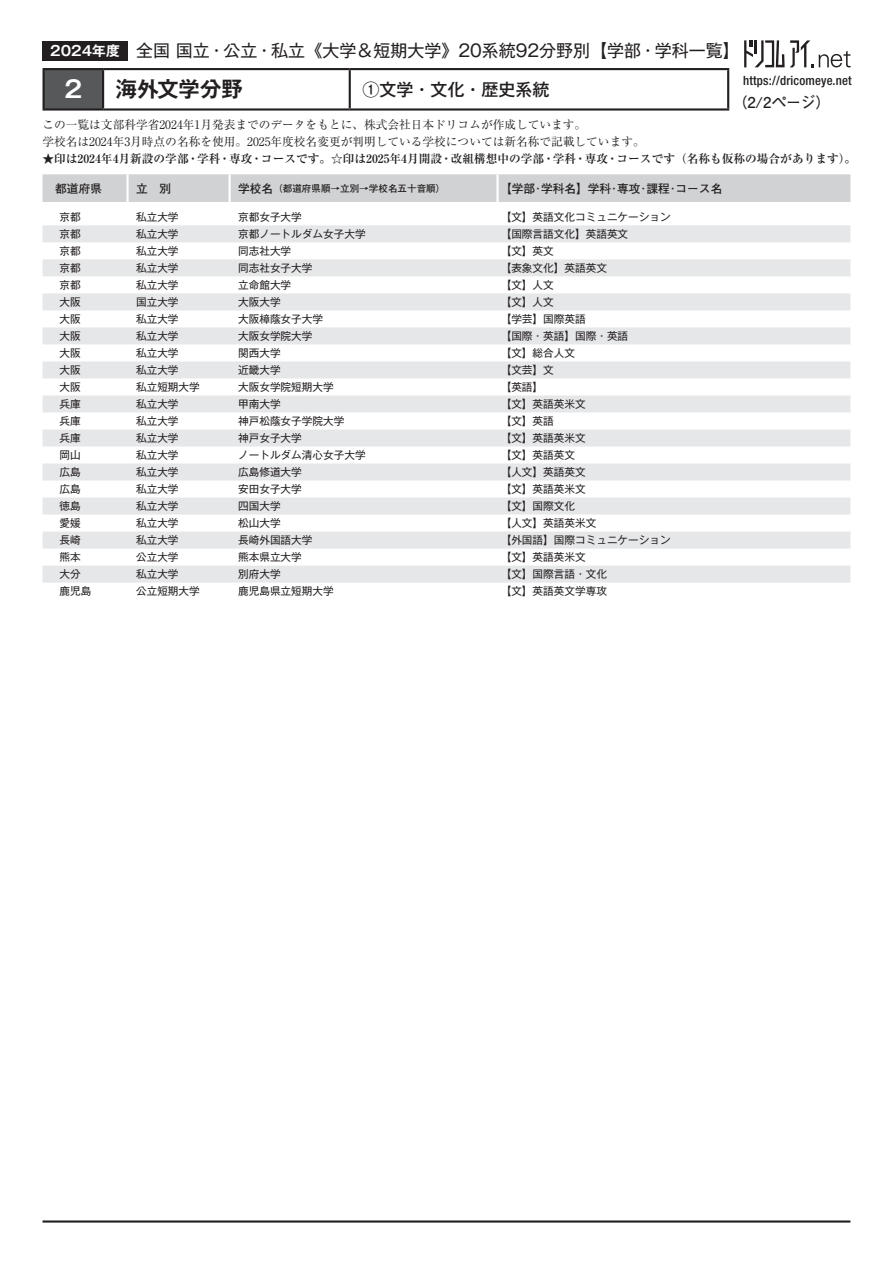
<style>
.page{position:relative;width:893px;height:1263px;background:#fff}
.page>*{position:absolute;margin:0;border:0;box-sizing:border-box;transform-origin:0 0}
.t1{font:700 23.4px "Gothic MB101 Pro De";color:#fff}
.t2{font:700 21.3px "Gothic MB101 Pro De";letter-spacing:.005em;color:#231f20}
.t3{font:16.95px "Gothic MB101 Pro";color:#231f20}
.t4{font:500 16.95px "Gothic MB101 Pro";color:#231f20}
.t5{font:700 14.85px "Futo Go B101 Pro";color:#231f20}
.t6{font:500 condensed 12.75px "Helvetica Neue LT Std";letter-spacing:.015em;color:#231f20}
.t7{font:11.7px/17px "Ryumin Pro";color:#231f20}
.t8{font:700 11.7px "Ryumin Pro";color:#231f20}
.t9{font:700 11.7px "Futo Go B101 Pro";color:#231f20}
.t10{font:10.65px "Gothic MB101 Pro";color:#231f20}
.t11{font:700 9.6px "Futo Go B101 Pro";color:#231f20}
.s1{font-family:"Gothic MB101 Pro De";font-weight:700;font-size:13.8px;color:#fff}
.s2{font-size:11.7px}
</style>
<div class="page">
<div style="left:43px;top:174px;width:807px;height:28px;background:#d1d2d4"></div>
<hr style="left:126px;top:174px;width:3px;height:28px;background:#fff">
<hr style="left:229px;top:174px;width:2px;height:28px;background:#fff">
<hr style="left:496px;top:174px;width:3px;height:28px;background:#fff">
<div style="left:43px;top:41px;width:85px;height:20px;background:#231f20"></div>
<svg style="left:744px;top:40px;width:107px;height:27px"></svg>
<hr style="left:43px;top:1220px;width:807px;height:2px;background:#231f20">
<div style="left:44px;top:69px;width:59px;height:40px;background:#57585a"></div>
<hr style="left:43px;top:68px;width:60px;height:2px;background:#231f20">
<hr style="left:43px;top:70px;width:2px;height:38px;background:#231f20">
<hr style="left:103px;top:68px;width:247px;height:2px;background:#231f20">
<hr style="left:102px;top:70px;width:2px;height:38px;background:#231f20">
<hr style="left:350px;top:68px;width:379px;height:2px;background:#231f20">
<hr style="left:349px;top:70px;width:2px;height:38px;background:#231f20">
<hr style="left:727px;top:70px;width:2px;height:38px;background:#231f20">
<hr style="left:43px;top:108px;width:60px;height:3px;background:#231f20">
<hr style="left:103px;top:108px;width:247px;height:3px;background:#231f20">
<hr style="left:350px;top:108px;width:379px;height:3px;background:#231f20">
<svg style="left:43px;top:225px;width:807px;height:358px"></svg>
<h3 class="t3" style="left:50px;top:37px;width:691px"><span class="s1">2024年度</span> 全国 国立・公立・私立《大学＆短期大学》20系統92分野別【学部・学科一覧】</h3>
<h1 class="t1" style="left:64px;top:70px;width:19px">2</h1>
<h2 class="t2" style="left:116px;top:72px;width:128px">海外文学分野</h2>
<h3 class="t4" style="left:362px;top:75px;width:189px">①文学・文化・歴史系統</h3>
<p class="t6" style="left:743px;top:73px;width:110px">https://dricomeye.net</p>
<h3 class="t5" style="left:732px;top:90px;width:100px">（2/2ページ）</h3>
<p class="t7" style="left:43px;top:116px;width:604px">この一覧は文部科学省2024年1月発表までのデータをもとに、株式会社日本ドリコムが作成しています。<br>学校名は2024年3月時点の名称を使用。2025年度校名変更が判明している学校については新名称で記載しています。</p>
<p class="t8" style="left:43px;top:150px;width:815px">★印は2024年4月新設の学部・学科・専攻・コースです。☆印は2025年4月開設・改組構想中の学部・学科・専攻・コースです（名称も仮称の場合があります）。</p>
<p class="t9" style="left:55px;top:179px;width:48px">都道府県</p>
<p class="t9" style="left:136px;top:179px;width:37px">立　別</p>
<p class="t11" style="left:238px;top:180px;width:209px"><span class="s2">学校名</span>（都道府県順→立別→学校名五十音順）</p>
<p class="t9" style="left:500px;top:179px;width:224px">【学部･学科名】学科･専攻･課程･コース名</p>
<p class="t10" style="left:60px;top:208px;width:23px">京都</p>
<p class="t10" style="left:136px;top:208px;width:44px">私立大学</p>
<p class="t10" style="left:238px;top:208px;width:65px">京都女子大学</p>
<p class="t10" style="left:501px;top:208px;width:172px">【文】英語文化コミュニケーション</p>
<p class="t10" style="left:60px;top:225px;width:23px">京都</p>
<p class="t10" style="left:136px;top:225px;width:44px">私立大学</p>
<p class="t10" style="left:238px;top:225px;width:129px">京都ノートルダム女子大学</p>
<p class="t10" style="left:501px;top:225px;width:129px">【国際言語文化】英語英文</p>
<p class="t10" style="left:60px;top:242px;width:23px">京都</p>
<p class="t10" style="left:136px;top:242px;width:44px">私立大学</p>
<p class="t10" style="left:238px;top:242px;width:55px">同志社大学</p>
<p class="t10" style="left:501px;top:242px;width:55px">【文】英文</p>
<p class="t10" style="left:60px;top:259px;width:23px">京都</p>
<p class="t10" style="left:136px;top:259px;width:44px">私立大学</p>
<p class="t10" style="left:238px;top:259px;width:76px">同志社女子大学</p>
<p class="t10" style="left:501px;top:259px;width:108px">【表象文化】英語英文</p>
<p class="t10" style="left:60px;top:276px;width:23px">京都</p>
<p class="t10" style="left:136px;top:276px;width:44px">私立大学</p>
<p class="t10" style="left:238px;top:276px;width:55px">立命館大学</p>
<p class="t10" style="left:501px;top:276px;width:55px">【文】人文</p>
<p class="t10" style="left:60px;top:293px;width:23px">大阪</p>
<p class="t10" style="left:136px;top:293px;width:44px">国立大学</p>
<p class="t10" style="left:238px;top:293px;width:44px">大阪大学</p>
<p class="t10" style="left:501px;top:293px;width:55px">【文】人文</p>
<p class="t10" style="left:60px;top:310px;width:23px">大阪</p>
<p class="t10" style="left:136px;top:310px;width:44px">私立大学</p>
<p class="t10" style="left:238px;top:310px;width:87px">大阪樟蔭女子大学</p>
<p class="t10" style="left:501px;top:310px;width:87px">【学芸】国際英語</p>
<p class="t10" style="left:60px;top:327px;width:23px">大阪</p>
<p class="t10" style="left:136px;top:327px;width:44px">私立大学</p>
<p class="t10" style="left:238px;top:327px;width:76px">大阪女学院大学</p>
<p class="t10" style="left:501px;top:327px;width:129px">【国際・英語】国際・英語</p>
<p class="t10" style="left:60px;top:344px;width:23px">大阪</p>
<p class="t10" style="left:136px;top:344px;width:44px">私立大学</p>
<p class="t10" style="left:238px;top:344px;width:44px">関西大学</p>
<p class="t10" style="left:501px;top:344px;width:76px">【文】総合人文</p>
<p class="t10" style="left:60px;top:361px;width:23px">大阪</p>
<p class="t10" style="left:136px;top:361px;width:44px">私立大学</p>
<p class="t10" style="left:238px;top:361px;width:44px">近畿大学</p>
<p class="t10" style="left:501px;top:361px;width:55px">【文芸】文</p>
<p class="t10" style="left:60px;top:378px;width:23px">大阪</p>
<p class="t10" style="left:136px;top:378px;width:65px">私立短期大学</p>
<p class="t10" style="left:238px;top:378px;width:97px">大阪女学院短期大学</p>
<p class="t10" style="left:501px;top:378px;width:44px">【英語】</p>
<p class="t10" style="left:60px;top:395px;width:23px">兵庫</p>
<p class="t10" style="left:136px;top:395px;width:44px">私立大学</p>
<p class="t10" style="left:238px;top:395px;width:44px">甲南大学</p>
<p class="t10" style="left:501px;top:395px;width:87px">【文】英語英米文</p>
<p class="t10" style="left:60px;top:412px;width:23px">兵庫</p>
<p class="t10" style="left:136px;top:412px;width:44px">私立大学</p>
<p class="t10" style="left:238px;top:412px;width:108px">神戸松蔭女子学院大学</p>
<p class="t10" style="left:501px;top:412px;width:55px">【文】英語</p>
<p class="t10" style="left:60px;top:429px;width:23px">兵庫</p>
<p class="t10" style="left:136px;top:429px;width:44px">私立大学</p>
<p class="t10" style="left:238px;top:429px;width:65px">神戸女子大学</p>
<p class="t10" style="left:501px;top:429px;width:87px">【文】英語英米文</p>
<p class="t10" style="left:60px;top:446px;width:23px">岡山</p>
<p class="t10" style="left:136px;top:446px;width:44px">私立大学</p>
<p class="t10" style="left:238px;top:446px;width:129px">ノートルダム清心女子大学</p>
<p class="t10" style="left:501px;top:446px;width:76px">【文】英語英文</p>
<p class="t10" style="left:60px;top:463px;width:23px">広島</p>
<p class="t10" style="left:136px;top:463px;width:44px">私立大学</p>
<p class="t10" style="left:238px;top:463px;width:65px">広島修道大学</p>
<p class="t10" style="left:501px;top:463px;width:87px">【人文】英語英文</p>
<p class="t10" style="left:60px;top:480px;width:23px">広島</p>
<p class="t10" style="left:136px;top:480px;width:44px">私立大学</p>
<p class="t10" style="left:238px;top:480px;width:65px">安田女子大学</p>
<p class="t10" style="left:501px;top:480px;width:87px">【文】英語英米文</p>
<p class="t10" style="left:60px;top:497px;width:23px">徳島</p>
<p class="t10" style="left:136px;top:497px;width:44px">私立大学</p>
<p class="t10" style="left:238px;top:497px;width:44px">四国大学</p>
<p class="t10" style="left:501px;top:497px;width:76px">【文】国際文化</p>
<p class="t10" style="left:60px;top:514px;width:23px">愛媛</p>
<p class="t10" style="left:136px;top:514px;width:44px">私立大学</p>
<p class="t10" style="left:238px;top:514px;width:44px">松山大学</p>
<p class="t10" style="left:501px;top:514px;width:97px">【人文】英語英米文</p>
<p class="t10" style="left:60px;top:531px;width:23px">長崎</p>
<p class="t10" style="left:136px;top:531px;width:44px">私立大学</p>
<p class="t10" style="left:238px;top:531px;width:76px">長崎外国語大学</p>
<p class="t10" style="left:501px;top:531px;width:172px">【外国語】国際コミュニケーション</p>
<p class="t10" style="left:60px;top:548px;width:23px">熊本</p>
<p class="t10" style="left:136px;top:548px;width:44px">公立大学</p>
<p class="t10" style="left:238px;top:548px;width:65px">熊本県立大学</p>
<p class="t10" style="left:501px;top:548px;width:87px">【文】英語英米文</p>
<p class="t10" style="left:60px;top:565px;width:23px">大分</p>
<p class="t10" style="left:136px;top:565px;width:44px">私立大学</p>
<p class="t10" style="left:238px;top:565px;width:44px">別府大学</p>
<p class="t10" style="left:501px;top:565px;width:108px">【文】国際言語・文化</p>
<p class="t10" style="left:60px;top:582px;width:33px">鹿児島</p>
<p class="t10" style="left:136px;top:582px;width:65px">公立短期大学</p>
<p class="t10" style="left:238px;top:582px;width:97px">鹿児島県立短期大学</p>
<p class="t10" style="left:501px;top:582px;width:108px">【文】英語英文学専攻</p>
</div>
